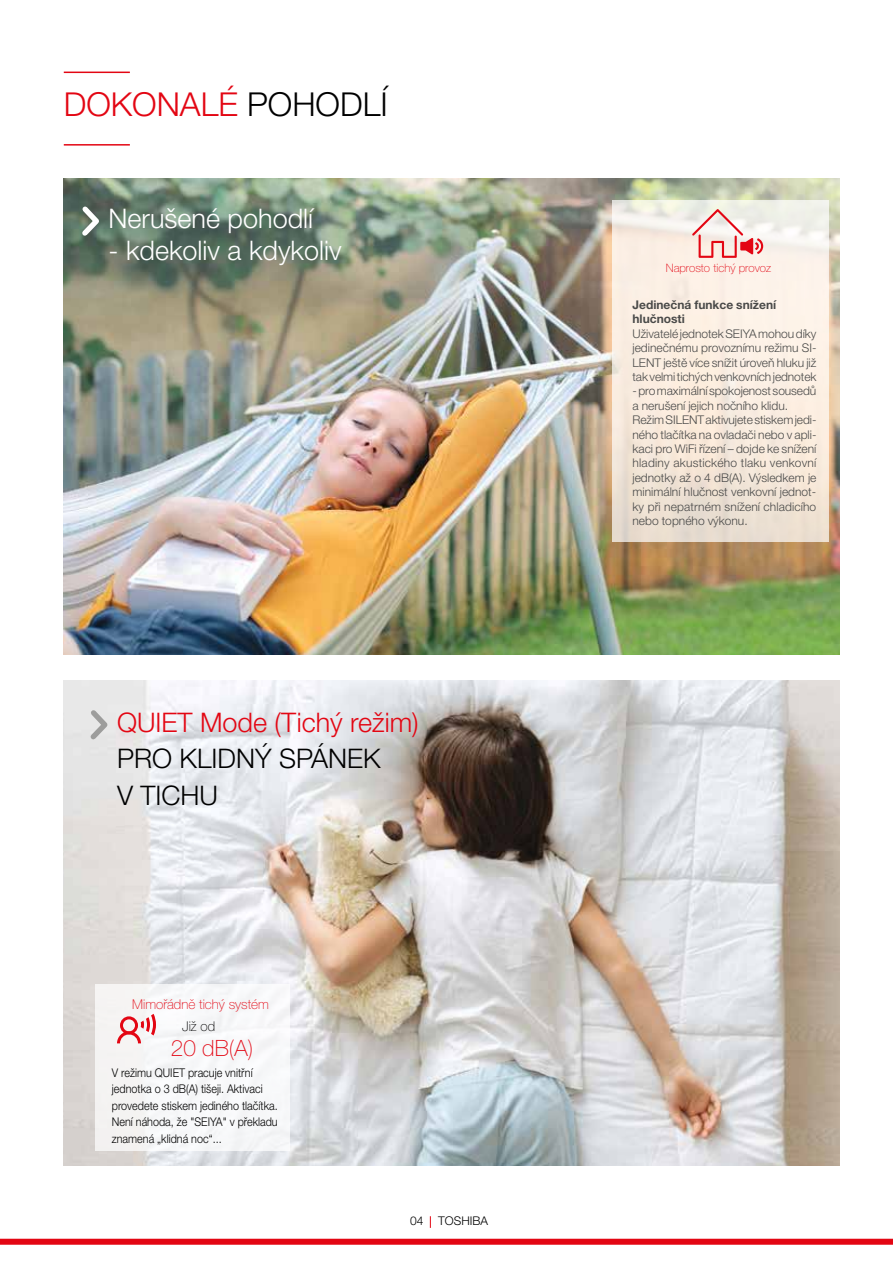
<style>
.page{position:relative;width:893px;height:1263px;background:#fff}
.page>*{position:absolute;margin:0;border:0;box-sizing:border-box;transform-origin:0 0}
.t1{font:300 33px "Helvetica Neue LT Pro";color:#e30613}
.t2{font:300 27px "Helvetica Neue LT Pro";color:#fff}
.t3{font:300 27px "Helvetica Neue LT Pro";color:#e30613}
.t4{font:300 27px/36.8px "Helvetica Neue LT Pro";color:#000}
.t5{font:100 22.5px "Helvetica Neue LT Pro";color:#e30613}
.t6{font:100 13.5px "Helvetica Neue LT Pro";color:#e30613}
.t7{font:100 13.5px "Helvetica Neue LT Pro";color:#000}
.t8{font:300 12px/14.4px "Helvetica Neue LT Pro";color:#4a4a49;text-align:justify}
.t9{font:300 12px/16.5px "Helvetica Neue LT Pro";color:#000;scale:.9 1}
.t10{font:700 12px/14.4px "Helvetica Neue LT Pro";color:#4a4a49}
.t11{font:300 12px "Helvetica Neue LT Pro";color:#000}
.t12{font:100 11.55px "Helvetica Neue LT Pro";color:#e30613}
.s1{color:#000}
</style>
<div class="page">
<img style="left:64px;top:179px;width:776px;height:476px">
<img style="left:64px;top:680px;width:776px;height:485px">
<div style="left:95px;top:984px;width:194px;height:167px;background:#f6f7f8"></div>
<svg style="left:612px;top:200px;width:216px;height:341px;background:#f6ebdf"></svg>
<svg style="left:692px;top:209px;width:71px;height:49px"></svg>
<hr style="left:64px;top:144px;width:66px;height:2px;background:#e30613">
<hr style="left:64px;top:72px;width:66px;height:1px;background:#e30613">
<svg style="left:430px;top:1216px;width:1px;height:12px"></svg>
<div style="left:0;top:1239px;width:893px;height:6px;background:#e30613"></div>
<svg style="left:117px;top:1014px;width:39px;height:29px"></svg>
<svg style="left:77px;top:202px;width:27px;height:39px"></svg>
<svg style="left:86px;top:705px;width:26px;height:39px"></svg>
<h1 class="t1" style="left:64px;top:84px;width:325px">DOKONALÉ <span class="s1">POHODLÍ</span></h1>
<h2 class="t2" style="left:109px;top:202px;width:206px">Nerušené pohodlí</h2>
<h2 class="t2" style="left:109px;top:234px;width:235px">- kdekoliv a kdykoliv</h2>
<h2 class="t3" style="left:117px;top:705px;width:303px">QUIET Mode (Tichý režim)</h2>
<h2 class="t4" style="left:117px;top:740px;width:265px">PRO KLIDNÝ SPÁNEK<br>V TICHU</h2>
<p class="t6" style="left:132px;top:997px;width:138px">Mimořádně tichý systém</p>
<p class="t7" style="left:182px;top:1019px;width:35px">Již od</p>
<h3 class="t5" style="left:171px;top:1035px;width:84px">20 dB(A)</h3>
<p class="t9" style="left:112px;top:1064px;width:186px">V režimu QUIET pracuje vnitřní jednotka o 3 dB(A) tišeji. Aktivaci provedete stiskem jediného tlačítka.<br>Není náhoda, že "SEIYA" v překladu znamená „klidná noc“...</p>
<p class="t11" style="left:410px;top:1214px;width:80px">04 TOSHIBA</p>
<p class="t12" style="left:666px;top:261px;width:107px">Naprosto tichý provoz</p>
<p class="t10" style="left:632px;top:297px;width:145px">Jedinečná funkce snížení hlučnosti</p>
<p class="t8" style="left:632px;top:326px;width:185px">Uživatelé jednotek SEIYA mohou díky jedinečnému provoznímu režimu SI-LENT ještě více snížit úroveň hluku již tak velmi tichých venkovních jednotek</p>
<p class="t8" style="left:632px;top:384px;width:185px;text-align:left">- pro maximální spokojenost sousedů a nerušení jejich nočního klidu.<br>Režim SILENT aktivujete stiskem jedi&shy;ného tlačítka na ovladači nebo v apli&shy;kaci pro WiFi řízení – dojde ke snížení hladiny akustického tlaku venkovní jednotky až o 4 dB(A). Výsledkem je minimální hlučnost venkovní jednot&shy;ky při nepatrném snížení chladicího nebo topného výkonu.</p>
</div>
